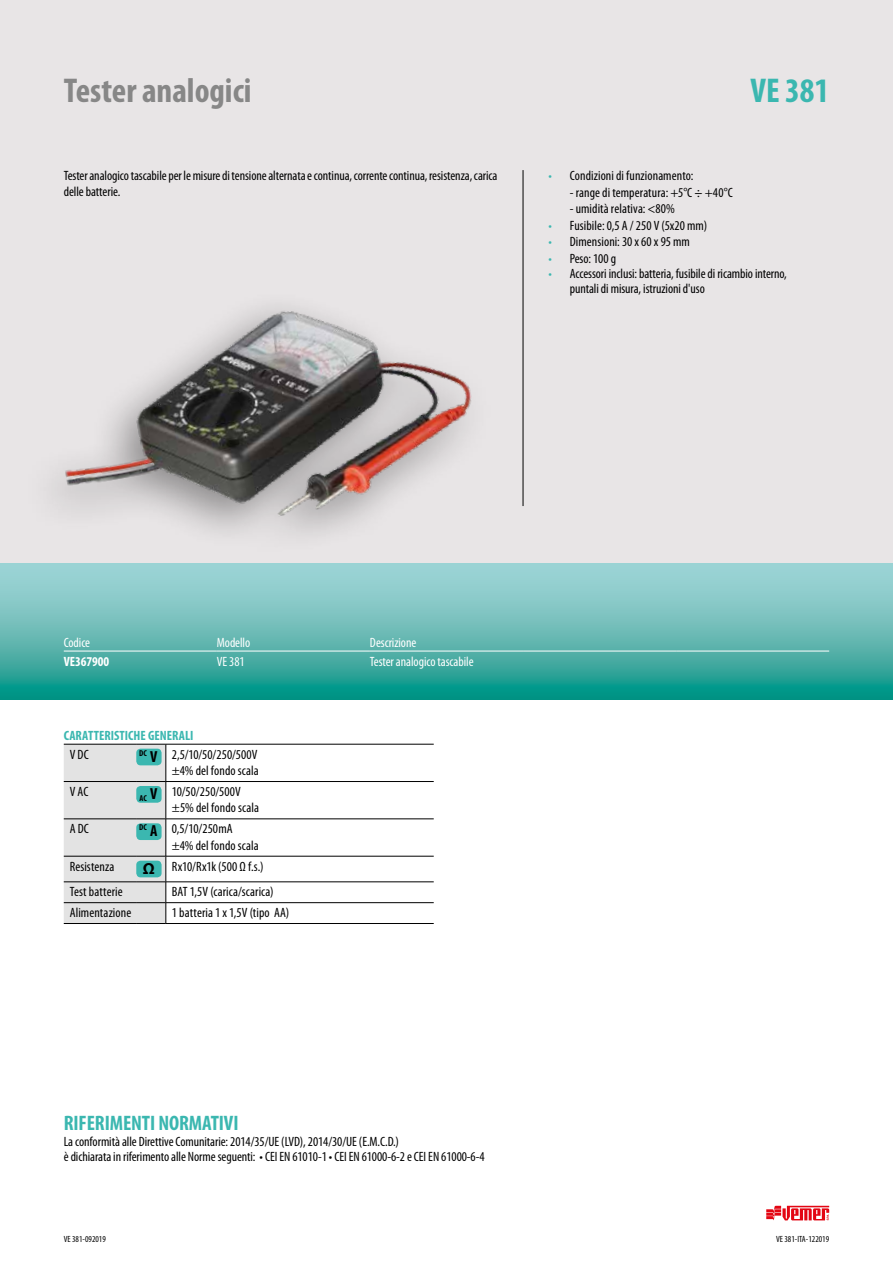
<style>
.page{position:relative;width:893px;height:1263px;background:#fff}
.page>*{position:absolute;margin:0;border:0;box-sizing:border-box;transform-origin:0 0}
.t1{font:700 condensed 34.5px "Myriad Pro";color:#878787}
.t2{font:700 condensed 34.5px "Myriad Pro";color:#3bb7b0}
.t3{font:700 condensed 21px "Myriad Pro";letter-spacing:-.005em;color:#3bb7b0}
.t4{font:condensed 13.5px/15.3px "Myriad Pro";letter-spacing:-.005em;color:#000}
.t5{font:condensed 13.5px "Myriad Pro";letter-spacing:-.005em;color:#fff}
.t6{font:700 condensed 13.5px "Myriad Pro";color:#3bb7b0}
.t7{font:700 condensed 13.5px "Myriad Pro";letter-spacing:-.005em;color:#fff}
.t8{font:condensed 9px "Myriad Pro";color:#000}
.s1{color:#3bb7b0}
.s2{font-family:"Helvetica Neue LT Std"}
.s3{font-weight:700;font-size:16.05px}
.s4{font-weight:700;font-stretch:normal;font-size:16.05px}
</style>
<div class="page">
<div style="left:0;top:0;width:893px;height:631px;background:#e8e5e6"></div>
<hr style="left:523px;top:170px;width:1px;height:336px;background:#000">
<svg style="left:0;top:563px;width:893px;height:136px;background:#61b8b3"></svg>
<svg style="left:766px;top:1206px;width:63px;height:14px"></svg>
<hr style="left:64px;top:651px;width:153px;height:1px;background:#fff">
<hr style="left:217px;top:651px;width:153px;height:1px;background:#fff">
<hr style="left:370px;top:651px;width:153px;height:1px;background:#fff">
<hr style="left:523px;top:651px;width:153px;height:1px;background:#fff">
<hr style="left:676px;top:651px;width:153px;height:1px;background:#fff">
<svg style="left:167px;top:819px;width:267px;height:85px"></svg>
<hr style="left:166px;top:744px;width:268px;height:1px;background:#000">
<hr style="left:166px;top:781px;width:268px;height:1px;background:#000">
<hr style="left:166px;top:818px;width:268px;height:1px;background:#000">
<hr style="left:166px;top:856px;width:268px;height:1px;background:#000">
<hr style="left:166px;top:881px;width:268px;height:1px;background:#000">
<hr style="left:166px;top:902px;width:268px;height:1px;background:#000">
<svg style="left:64px;top:744px;width:103px;height:179px;background:#d8d8d8"></svg>
<hr style="left:64px;top:923px;width:72px;height:1px;background:#000">
<hr style="left:136px;top:923px;width:30px;height:1px;background:#000">
<hr style="left:166px;top:923px;width:268px;height:1px;background:#000">
<div style="left:136px;top:749px;width:26px;height:16px;background:#3bb7b0;border-radius:4px"></div>
<div style="left:136px;top:786px;width:26px;height:17px;background:#3bb7b0;border-radius:4px"></div>
<div style="left:136px;top:823px;width:26px;height:17px;background:#3bb7b0;border-radius:4px"></div>
<div style="left:136px;top:861px;width:26px;height:16px;background:#3bb7b0;border-radius:4px"></div>
<img style="left:64px;top:306px;width:408px;height:229px">
<h1 class="t1" style="left:64px;top:69px;width:189px">Tester analogici</h1>
<h1 class="t2" style="left:750px;top:69px;width:80px">VE 381</h1>
<p class="t4" style="left:64px;top:168px;width:435px">Tester analogico tascabile per le misure di tensione alternata e continua, corrente continua, resistenza, carica delle batterie.</p>
<p class="t4" style="left:548px;top:168px;width:146px"><span class="s1">•</span> Condizioni di funzionamento:</p>
<p class="t4" style="left:570px;top:184px;width:164px">- range di temperatura: +5°C <span class="s2">÷</span> +40°C</p>
<p class="t4" style="left:570px;top:201px;width:107px">- umidità relativa: &lt;80%</p>
<p class="t4" style="left:548px;top:217px;width:160px"><span class="s1">•</span> Fusibile: 0,5 A / 250 V (5x20 mm)</p>
<p class="t4" style="left:548px;top:234px;width:143px"><span class="s1">•</span> Dimensioni: 30 x 60 x 95 mm</p>
<p class="t4" style="left:548px;top:250px;width:69px"><span class="s1">•</span> Peso: 100 g</p>
<p class="t4" style="left:570px;top:266px;width:219px;text-indent:-21px"><span class="s1">•</span> Accessori inclusi: batteria, fusibile di ricambio interno, puntali di misura, istruzioni d'uso</p>
<p class="t5" style="left:64px;top:634px;width:28px">Codice</p>
<p class="t5" style="left:217px;top:634px;width:35px">Modello</p>
<p class="t5" style="left:370px;top:634px;width:48px">Descrizione</p>
<p class="t7" style="left:64px;top:653px;width:47px">VE367900</p>
<p class="t5" style="left:217px;top:653px;width:29px">VE 381</p>
<p class="t5" style="left:370px;top:653px;width:105px">Tester analogico tascabile</p>
<p class="t6" style="left:64px;top:727px;width:131px">CARATTERISTICHE GENERALI</p>
<p class="t4" style="left:70px;top:746px;width:21px">V DC</p>
<p class="t4" style="left:139px;top:746px;width:121px;line-height:16.5px;text-align:right"><sup>DC</sup> <span class="s3">V</span> 2,5/10/50/250/500V ±4% del fondo scala</p>
<p class="t4" style="left:70px;top:784px;width:20px">V AC</p>
<p class="t4" style="left:172px;top:783px;width:89px;line-height:16.5px;text-indent:-32px"><sub>AC</sub> <span class="s3">V</span> 10/50/250/500V ±5% del fondo scala</p>
<p class="t4" style="left:70px;top:821px;width:21px">A DC</p>
<p class="t4" style="left:172px;top:820px;width:88px;line-height:16.5px;text-indent:-33px"><sup>DC</sup> <span class="s3">A</span> 0,5/10/250mA<br>±4% del fondo scala</p>
<p class="t4" style="left:70px;top:858px;width:46px">Resistenza</p>
<p class="t4" style="left:143px;top:858px;width:122px"><span class="s4">Ω</span> Rx10/Rx1k (500 Ω f.s.)</p>
<p class="t4" style="left:70px;top:884px;width:54px">Test batterie</p>
<p class="t4" style="left:172px;top:884px;width:103px">BAT 1,5V (carica/scarica)</p>
<p class="t4" style="left:70px;top:905px;width:63px">Alimentazione</p>
<p class="t4" style="left:172px;top:905px;width:119px">1 batteria 1 x 1,5V (tipo AA)</p>
<h2 class="t3" style="left:64px;top:1110px;width:176px">RIFERIMENTI NORMATIVI</h2>
<p class="t4" style="left:64px;top:1133px;width:422px">La conformità alle Direttive Comunitarie: 2014/35/UE (LVD), 2014/30/UE (E.M.C.D.)<br>è dichiarata in riferimento alle Norme seguenti: • CEI EN 61010-1 • CEI EN 61000-6-2 e CEI EN 61000-6-4</p>
<p class="t8" style="left:64px;top:1233px;width:44px">VE 381-092019</p>
<p class="t8" style="left:776px;top:1233px;width:55px">VE 381-ITA-122019</p>
</div>
